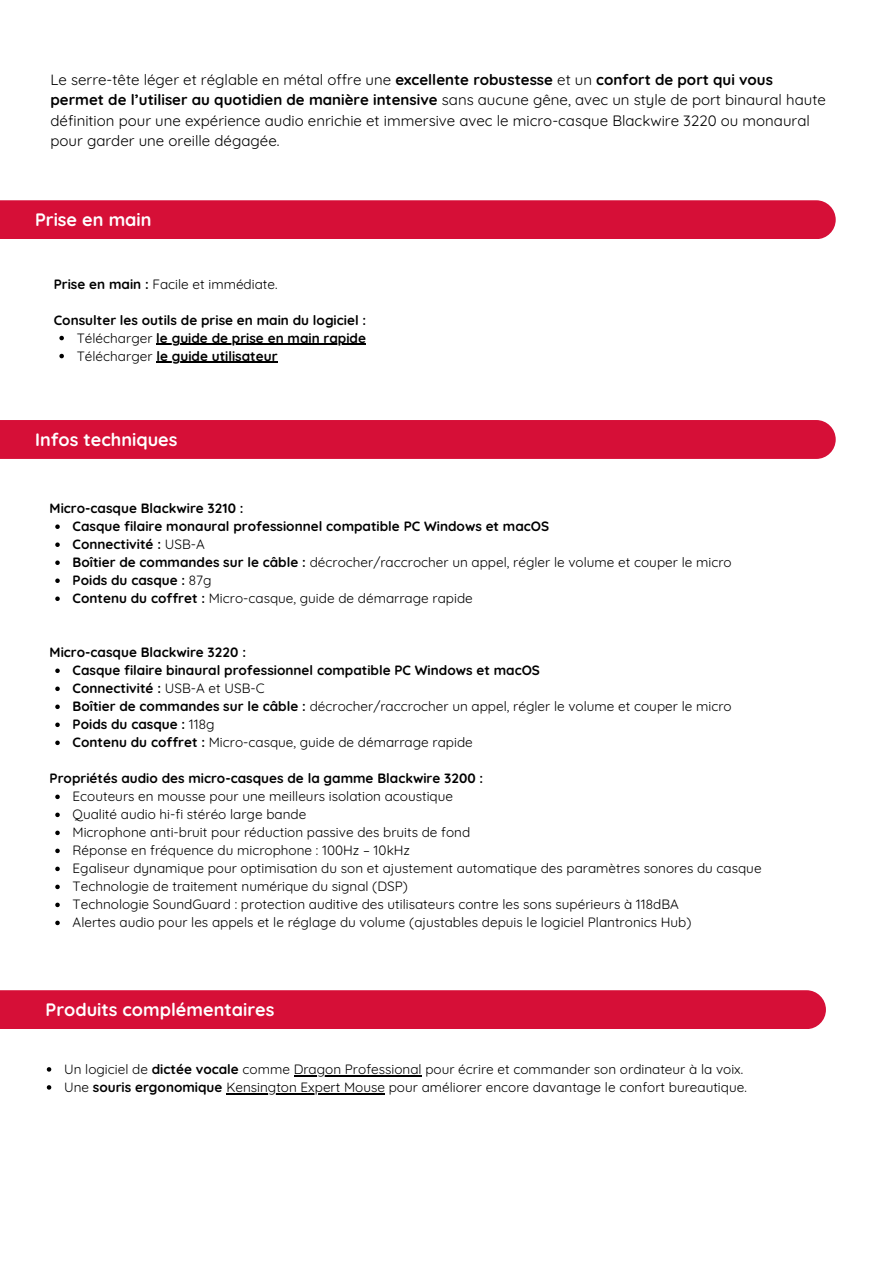
<style>
.page{position:relative;width:894px;height:1264px;background:#fff}
.page>*{position:absolute;margin:0;border:0;box-sizing:border-box;transform-origin:0 0}
.t1{font:700 18px "Quicksand";color:#fff}
.t2{font:15px/20.2px "Quicksand";color:#000}
.t3{font:13.5px/18px "Quicksand";color:#000}
.t4{font:700 13.5px "Quicksand";color:#000}
.s1{font-weight:700}
.s2{font-weight:400}
</style>
<div class="page">
<div style="left:0;top:200px;width:835px;height:39px;background:#d60f37"></div>
<svg style="left:59px;top:336px;width:5px;height:4px"></svg>
<hr style="left:156px;top:344px;width:210px;height:1px;background:#000">
<svg style="left:59px;top:354px;width:5px;height:4px"></svg>
<hr style="left:156px;top:362px;width:121px;height:1px;background:#000">
<div style="left:0;top:420px;width:835px;height:39px;background:#d60f37"></div>
<svg style="left:55px;top:524px;width:5px;height:5px"></svg>
<svg style="left:55px;top:542px;width:5px;height:5px"></svg>
<svg style="left:55px;top:560px;width:5px;height:5px"></svg>
<svg style="left:55px;top:578px;width:5px;height:5px"></svg>
<svg style="left:55px;top:596px;width:5px;height:5px"></svg>
<svg style="left:55px;top:668px;width:5px;height:5px"></svg>
<svg style="left:55px;top:686px;width:5px;height:5px"></svg>
<svg style="left:55px;top:704px;width:5px;height:5px"></svg>
<svg style="left:55px;top:722px;width:5px;height:5px"></svg>
<svg style="left:55px;top:740px;width:5px;height:5px"></svg>
<svg style="left:55px;top:794px;width:5px;height:5px"></svg>
<svg style="left:55px;top:812px;width:5px;height:5px"></svg>
<svg style="left:55px;top:830px;width:5px;height:5px"></svg>
<svg style="left:55px;top:848px;width:5px;height:5px"></svg>
<svg style="left:55px;top:866px;width:5px;height:5px"></svg>
<svg style="left:55px;top:884px;width:5px;height:5px"></svg>
<svg style="left:55px;top:902px;width:5px;height:5px"></svg>
<svg style="left:55px;top:920px;width:5px;height:5px"></svg>
<div style="left:0;top:990px;width:825px;height:39px;background:#d60f37"></div>
<svg style="left:47px;top:1067px;width:4px;height:4px"></svg>
<hr style="left:293px;top:1075px;width:128px;height:1px;background:#000">
<svg style="left:47px;top:1085px;width:4px;height:4px"></svg>
<hr style="left:226px;top:1093px;width:159px;height:1px;background:#000">
<h2 class="t2" style="left:50px;top:69px;width:776px">Le serre-tête léger et réglable en métal offre une <span class="s1">excellente robustesse</span> et un <span class="s1">confort de port qui vous permet de l’utiliser au quotidien de manière intensive</span> sans aucune gêne, avec un style de port binaural haute définition pour une expérience audio enrichie et immersive avec le micro-casque Blackwire 3220 ou monaural pour garder une oreille dégagée.</h2>
<p class="t1" style="left:35px;top:208px;width:118px">Prise en main</p>
<h1 class="t3" style="left:54px;top:274px;width:225px"><span class="s1">Prise en main :</span> Facile et immédiate.</h1>
<p class="t4" style="left:54px;top:311px;width:314px">Consulter les outils de prise en main du logiciel :</p>
<h2 class="t4" style="left:77px;top:329px;width:291px"><span class="s2">Télécharger</span> le guide de prise en main rapide</h2>
<p class="t4" style="left:77px;top:347px;width:202px"><span class="s2">Télécharger</span> le guide utilisateur</p>
<p class="t1" style="left:35px;top:428px;width:144px">Infos techniques</p>
<p class="t4" style="left:50px;top:499px;width:195px">Micro-casque Blackwire 3210 :</p>
<p class="t4" style="left:73px;top:517px;width:478px">Casque filaire monaural professionnel compatible PC Windows et macOS</p>
<p class="t4" style="left:73px;top:535px;width:134px">Connectivité : <span class="s2">USB-A</span></p>
<p class="t3" style="left:73px;top:553px;width:660px"><span class="s1">Boîtier de commandes sur le câble :</span> décrocher/raccrocher un appel, régler le volume et couper le micro</p>
<h2 class="t4" style="left:73px;top:571px;width:140px">Poids du casque : <span class="s2">87g</span></h2>
<p class="t3" style="left:73px;top:589px;width:401px"><span class="s1">Contenu du coffret :</span> Micro-casque, guide de démarrage rapide</p>
<p class="t4" style="left:50px;top:643px;width:198px">Micro-casque Blackwire 3220 :</p>
<p class="t4" style="left:73px;top:661px;width:469px">Casque filaire binaural professionnel compatible PC Windows et macOS</p>
<p class="t4" style="left:73px;top:679px;width:193px">Connectivité : <span class="s2">USB-A et USB-C</span></p>
<p class="t3" style="left:73px;top:697px;width:660px"><span class="s1">Boîtier de commandes sur le câble :</span> décrocher/raccrocher un appel, régler le volume et couper le micro</p>
<h2 class="t4" style="left:73px;top:715px;width:143px">Poids du casque : <span class="s2">118g</span></h2>
<p class="t3" style="left:73px;top:733px;width:401px"><span class="s1">Contenu du coffret :</span> Micro-casque, guide de démarrage rapide</p>
<p class="t4" style="left:50px;top:769px;width:435px">Propriétés audio des micro-casques de la gamme Blackwire 3200 :</p>
<p class="t3" style="left:73px;top:787px;width:382px">Ecouteurs en mousse pour une meilleurs isolation acoustique</p>
<p class="t3" style="left:73px;top:805px;width:235px">Qualité audio hi-fi stéréo large bande</p>
<p class="t3" style="left:73px;top:823px;width:399px">Microphone anti-bruit pour réduction passive des bruits de fond</p>
<p class="t3" style="left:73px;top:841px;width:339px">Réponse en fréquence du microphone : 100Hz – 10kHz</p>
<p class="t3" style="left:73px;top:859px;width:690px">Egaliseur dynamique pour optimisation du son et ajustement automatique des paramètres sonores du casque</p>
<p class="t3" style="left:73px;top:877px;width:336px">Technologie de traitement numérique du signal (DSP)</p>
<h1 class="t3" style="left:73px;top:895px;width:607px">Technologie SoundGuard : protection auditive des utilisateurs contre les sons supérieurs à 118dBA</h1>
<p class="t3" style="left:73px;top:913px;width:620px">Alertes audio pour les appels et le réglage du volume (ajustables depuis le logiciel Plantronics Hub)</p>
<p class="t1" style="left:45px;top:998px;width:230px">Produits complémentaires</p>
<p class="t3" style="left:64px;top:1059px;width:684px">Un logiciel de <span class="s1">dictée vocale</span> comme Dragon Professional pour écrire et commander son ordinateur à la voix.<br>Une <span class="s1">souris ergonomique</span> Kensington Expert Mouse pour améliorer encore davantage le confort bureautique.</p>
</div>
